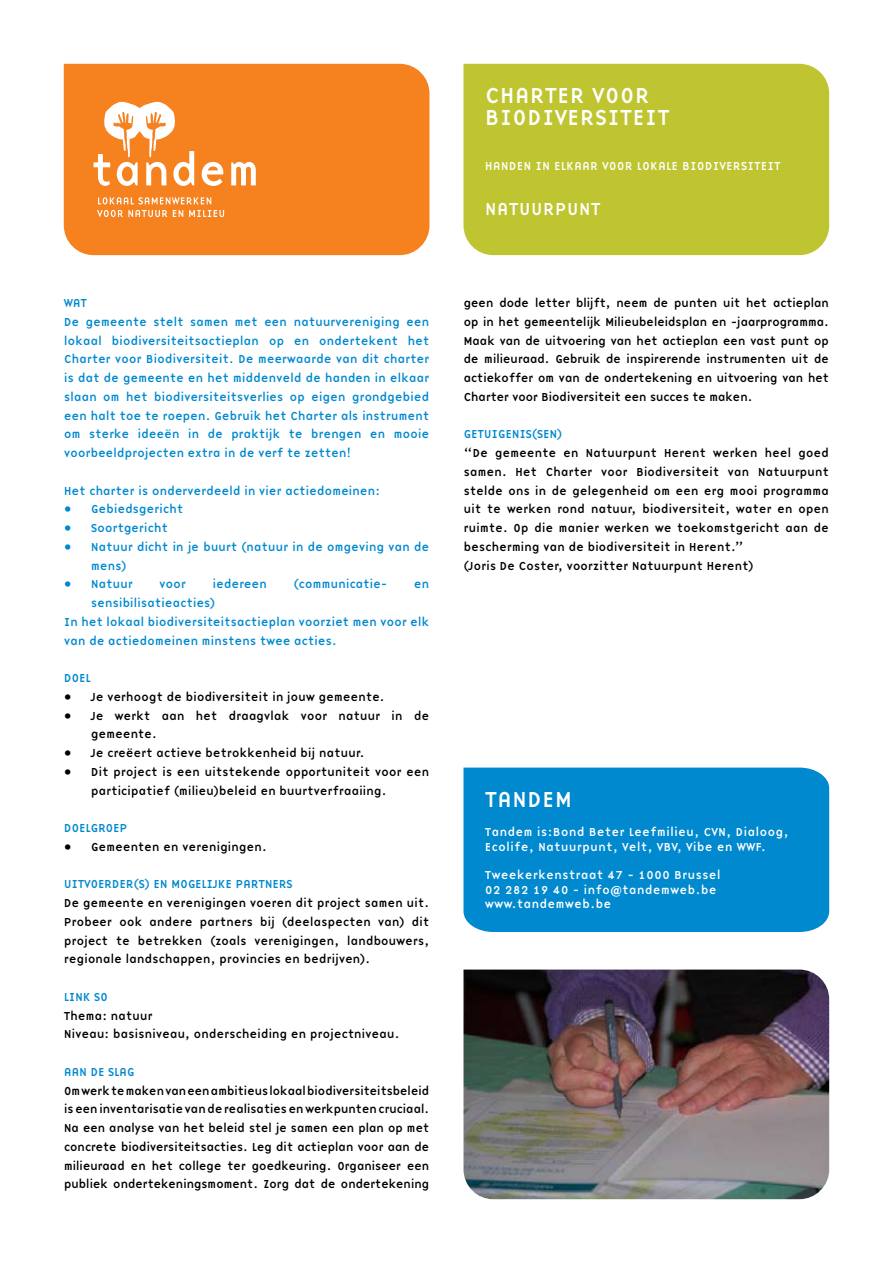
<style>
.page{position:relative;width:893px;height:1263px;background:#fff}
.page>*{position:absolute;margin:0;border:0;box-sizing:border-box;transform-origin:0 0}
.t1{font:22.5px/22.5px "Base Nine";color:#fff}
.t2{font:18px "Base Nine";color:#fff}
.t3{font:12px/18.8px "Base Nine";letter-spacing:-.03em;color:#000}
.t4{font:12px/18.8px "Base Nine";letter-spacing:-.03em;color:#0089cf}
.t5{font:12px/18.8px "Base Nine";letter-spacing:-.05em;color:#000}
.t6{font:12px/14.4px "Base Nine";color:#fff}
.s1{color:#0089cf}
</style>
<div class="page">
<div style="left:64px;top:64px;width:365px;height:191px;background:#f5821f"></div>
<svg style="left:202px;top:162px;width:22px;height:24px"></svg>
<svg style="left:231px;top:162px;width:25px;height:23px"></svg>
<svg style="left:94px;top:102px;width:100px;height:84px"></svg>
<svg style="left:97px;top:210px;width:127px;height:7px"></svg>
<svg style="left:98px;top:197px;width:113px;height:7px"></svg>
<div style="left:463px;top:64px;width:366px;height:191px;background:#bec531"></div>
<img style="left:463px;top:969px;width:366px;height:230px">
<div style="left:463px;top:767px;width:366px;height:165px;background:#0089cf"></div>
<p class="t4" style="left:64px;top:293px;width:367px">Wat<br>De gemeente stelt samen met een natuurvereniging een lokaal biodiversiteitsactieplan op en ondertekent het Charter voor Biodiversiteit. De meerwaarde van dit charter is dat de gemeente en het middenveld de handen in elkaar slaan om het biodiversiteitsverlies op eigen grondgebied een halt toe te roepen. Gebruik het Charter als instrument om sterke ideeën in de praktijk te brengen en mooie voorbeeldprojecten extra in de verf te zetten!</p>
<p class="t4" style="left:91px;top:481px;width:340px;text-indent:-27px">Het charter is onderverdeeld in vier actiedomeinen:<br>Gebiedsgericht<br>Soortgericht<br>Natuur dicht in je buurt (natuur in de omgeving van de mens)<br>Natuur</p>
<p class="t4" style="left:64px;top:500px;width:10px;text-align:justify">• • •</p>
<p class="t4" style="left:64px;top:575px;width:10px">•</p>
<p class="t4" style="left:159px;top:575px;width:28px">voor</p>
<p class="t4" style="left:212px;top:575px;width:56px">iedereen</p>
<p class="t4" style="left:294px;top:575px;width:96px">(communicatie-</p>
<p class="t4" style="left:414px;top:575px;width:17px">en</p>
<p class="t4" style="left:64px;top:593px;width:367px;text-indent:27px">sensibilisatieacties)<br>In het lokaal biodiversiteitsactieplan voorziet men voor elk van de actiedomeinen minstens twee acties.</p>
<p class="t4" style="left:64px;top:668px;width:28px">Doel</p>
<p class="t3" style="left:91px;top:687px;width:340px">Je verhoogt de biodiversiteit in jouw gemeente.<br>Je werkt aan het draagvlak voor natuur in de gemeente.<br>Je creëert actieve betrokkenheid bij natuur.<br>Dit project is een uitstekende opportuniteit voor een participatief (milieu)beleid en buurtverfraaiing.</p>
<p class="t3" style="left:91px;top:818px;width:178px;text-indent:-27px"><span class="s1">Doelgroep<br></span>Gemeenten en verenigingen.</p>
<p class="t3" style="left:64px;top:875px;width:367px"><span class="s1">Uitvoerder(s) en mogelijke partners<br></span>De gemeente en verenigingen voeren dit project samen uit.<br>Probeer ook andere partners bij (deelaspecten van) dit project te betrekken (zoals verenigingen, landbouwers, regionale landschappen, provincies en bedrijven).</p>
<p class="t3" style="left:64px;top:987px;width:338px"><span class="s1">Lin k SO<br></span>Thema: natuur<br>Niveau: basisniveau, onderscheiding en projectniveau.</p>
<p class="t5" style="left:64px;top:1062px;width:367px"><span class="s1">Aan de slag<br></span>Om werk te maken van een ambitieus lokaal biodiversiteitsbeleid is een inventarisatie van de realisaties en werkpunten cruciaal.<br>Na een analyse van het beleid stel je samen een plan op met concrete biodiversiteitsacties. Leg dit actieplan voor aan de milieuraad en het college ter goedkeuring. Organiseer een publiek ondertekeningsmoment. Zorg dat de ondertekening</p>
<p class="t3" style="left:64px;top:687px;width:10px">• •</p>
<p class="t3" style="left:64px;top:743px;width:10px">• •</p>
<p class="t3" style="left:64px;top:837px;width:10px">•</p>
<p class="t1" style="left:485px;top:83px;width:187px">Charter voor<br>Bi odiversiteit</p>
<p class="t6" style="left:485px;top:159px;width:298px">Handen in elkaar voor lokale biodiversiteit</p>
<p class="t2" style="left:485px;top:196px;width:118px">Natuu rpunt</p>
<p class="t3" style="left:463px;top:293px;width:367px;text-align:justify">geen dode letter blijft, neem de punten uit het actieplan op in het gemeentelijk Milieubeleidsplan en -jaarprogramma.<br>Maak van de uitvoering van het actieplan een vast punt op de milieuraad. Gebruik de inspirerende instrumenten uit de actiekoffer om van de ondertekening en uitvoering van het Charter voor Biodiversiteit een succes te maken.</p>
<p class="t4" style="left:463px;top:425px;width:28px">Getuig</p>
<p class="t3" style="left:463px;top:425px;width:367px;text-indent:42px"><span class="s1">enis(sen)<br></span>“De gemeente en Natuurpunt Herent werken heel goed samen. Het Charter voor Biodiversiteit van Natuurpunt stelde ons in de gelegenheid om een erg mooi programma uit te werken rond natuur, biodiversiteit, water en open ruimte. Op die manier werken we toekomstgericht aan de bescherming van de biodiversiteit in Herent.”<br>(Joris De Coster, voorzitter Natuurpunt Herent)</p>
<p class="t1" style="left:485px;top:788px;width:89px">Tandem</p>
<p class="t6" style="left:485px;top:825px;width:306px">Tandem is:Bond Beter Leefmilieu, CVN, Dialoog,<br>Ecolife, Natuurpunt, Velt, VBV, Vibe en WWF.</p>
<p class="t6" style="left:485px;top:868px;width:238px">Tweekerkenstraat 47 - 1000 Brussel<br>02 282 19 40 - info@tandemweb.be www.tandemweb.be</p>
</div>
